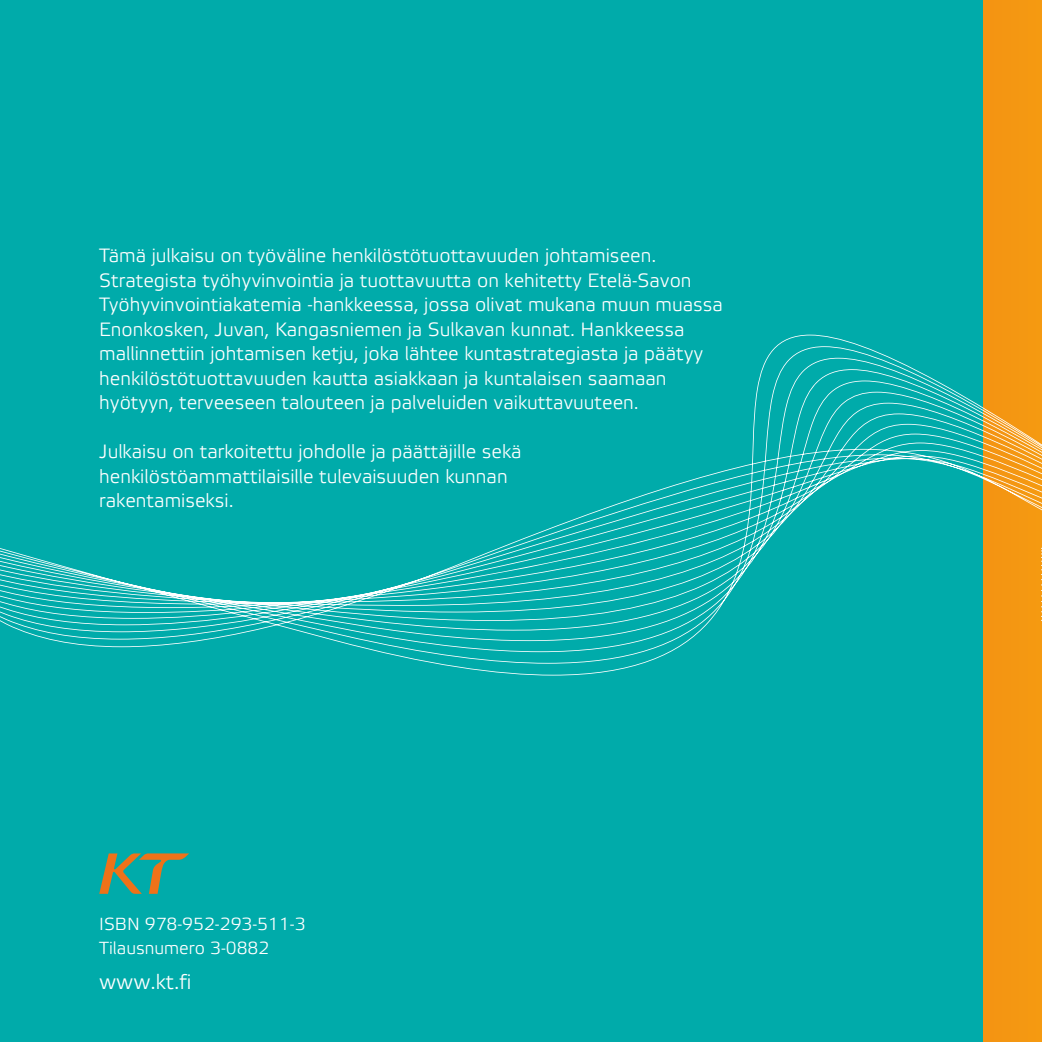
<style>
.page{position:relative;width:1042px;height:1042px;background:#00abaa}
.page>*{position:absolute;margin:0;border:0;box-sizing:border-box;transform-origin:0 0}
.t1{font:21px "Etelka Light Pro";color:#fff}
.t2{font:19.25px/24.5px "Etelka Light Pro";color:#fff}
.t3{font:17.5px/24.5px "Etelka Light Pro";color:#fff}
</style>
<div class="page">
<div style="left:983px;top:0;width:59px;height:1042px;background:#f49712"></div>
<svg style="left:0;top:335px;width:1041px;height:340px"></svg>
<svg style="left:1041px;top:444px;width:1px;height:177px"></svg>
<svg style="left:99px;top:853px;width:90px;height:41px"></svg>
<p class="t2" style="left:99px;top:244px;width:625px">Tämä julkaisu on työväline henkilöstötuottavuuden johtamiseen.<br>Strategista työhyvinvointia ja tuottavuutta on kehitetty Etelä-Savon Työhyvinvointiakatemia -hankkeessa, jossa olivat mukana muun muassa Enonkosken, Juvan, Kangasniemen ja Sulkavan kunnat. Hankkeessa mallinnettiin johtamisen ketju, joka lähtee kuntastrategiasta ja päätyy henkilöstötuottavuuden kautta asiakkaan ja kuntalaisen saamaan hyötyyn, terveeseen talouteen ja palveluiden vaikuttavuuteen.</p>
<p class="t2" style="left:99px;top:440px;width:424px">Julkaisu on tarkoitettu johdolle ja päättäjille sekä henkilöstöammattilaisille tulevaisuuden kunnan rakentamiseksi.</p>
<p class="t3" style="left:99px;top:912px;width:208px">ISBN 978-952-293-511-3<br>Tilausnumero 3-0882</p>
<p class="t1" style="left:99px;top:970px;width:94px">www.kt.fi</p>
</div>
